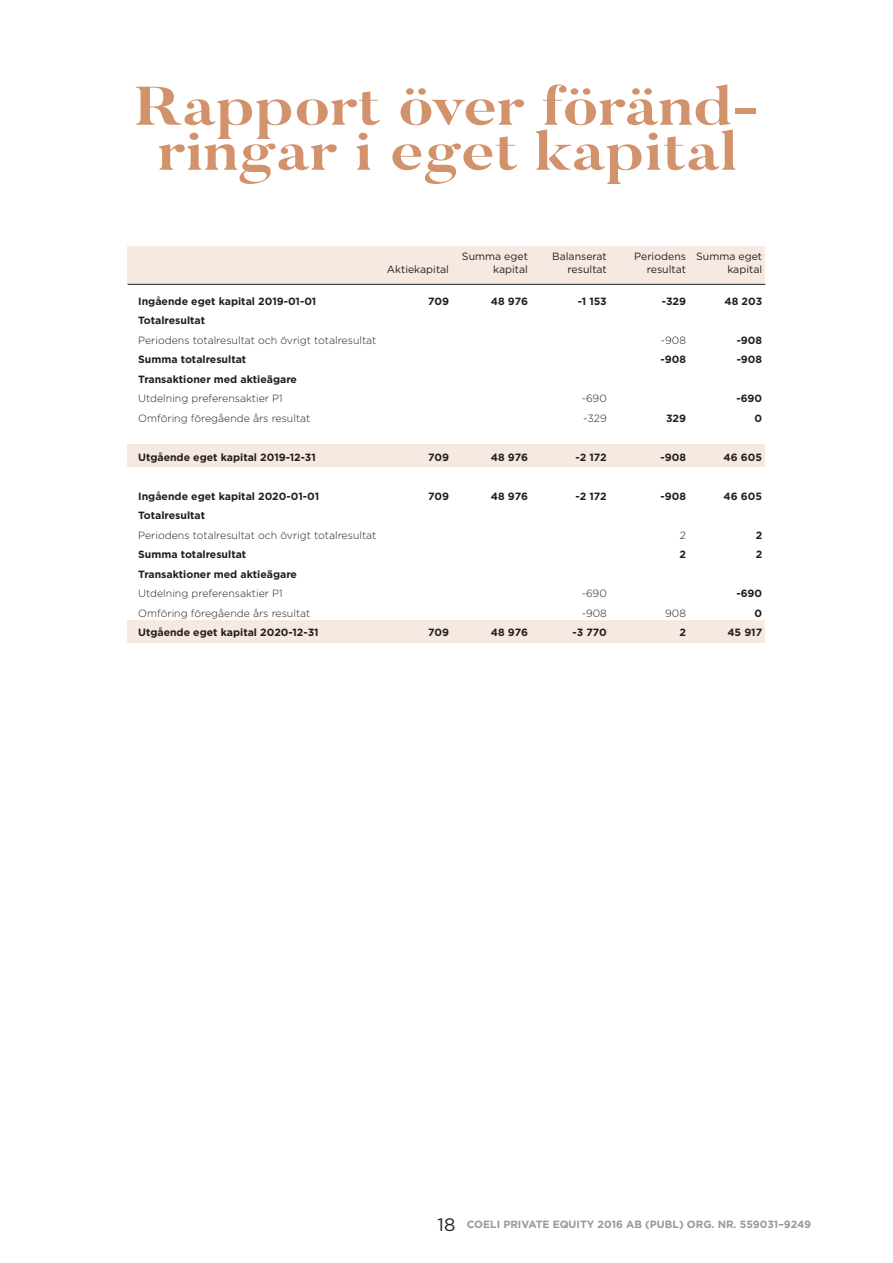
<style>
.page{position:relative;width:893px;height:1263px;background:#fff}
.page>*{position:absolute;margin:0;border:0;box-sizing:border-box;transform-origin:0 0}
.t1{font:700 54px/45px "Butler";color:#d2926b;text-align:center;scale:1.2 1}
.t2{font:18px "Gotham";color:#231f20}
.t3{font:700 10.5px "Gotham";color:#231f20}
.t4{font:300 10.5px "Gotham";color:#231f20}
.t5{font:10.5px/12.6px "Gotham";color:#231f20;text-align:right}
.t6{font:700 10.5px "Gotham";color:#9c9893}
</style>
<div class="page">
<div style="left:128px;top:621px;width:637px;height:22px;background:#f6e9e1"></div>
<div style="left:128px;top:445px;width:637px;height:22px;background:#f6e9e1"></div>
<div style="left:128px;top:247px;width:637px;height:37px;background:#f6e9e1"></div>
<hr style="left:128px;top:284px;width:637px;height:1px;background:#231f20">
<p class="t1" style="left:135px;top:84px;width:523px">Rapport över föränd&shy;ringar i eget kapital</p>
<p class="t3" style="left:138px;top:294px;width:180px">Ingående eget kapital 2019-01-01</p>
<p class="t3" style="left:138px;top:314px;width:68px">Totalresultat</p>
<p class="t4" style="left:138px;top:333px;width:240px">Periodens totalresultat och övrigt totalresultat</p>
<p class="t3" style="left:138px;top:353px;width:110px">Summa totalresultat</p>
<p class="t3" style="left:138px;top:372px;width:160px">Transaktioner med aktieägare</p>
<p class="t4" style="left:138px;top:392px;width:146px">Utdelning preferensaktier P1</p>
<p class="t4" style="left:138px;top:411px;width:174px">Omföring föregående års resultat</p>
<p class="t3" style="left:138px;top:450px;width:179px">Utgående eget kapital 2019-12-31</p>
<p class="t3" style="left:138px;top:489px;width:182px">Ingående eget kapital 2020-01-01</p>
<p class="t3" style="left:138px;top:509px;width:68px">Totalresultat</p>
<p class="t4" style="left:138px;top:528px;width:240px">Periodens totalresultat och övrigt totalresultat</p>
<p class="t3" style="left:138px;top:548px;width:110px">Summa totalresultat</p>
<p class="t3" style="left:138px;top:567px;width:160px">Transaktioner med aktieägare</p>
<p class="t4" style="left:138px;top:587px;width:146px">Utdelning preferensaktier P1</p>
<p class="t4" style="left:138px;top:606px;width:174px">Omföring föregående års resultat</p>
<p class="t3" style="left:138px;top:626px;width:182px">Utgående eget kapital 2020-12-31</p>
<p class="t5" style="left:387px;top:262px;width:64px">Aktiekapital</p>
<p class="t3" style="left:428px;top:294px;width:22px">709</p>
<p class="t3" style="left:428px;top:450px;width:22px">709</p>
<p class="t3" style="left:428px;top:489px;width:22px">709</p>
<p class="t3" style="left:428px;top:626px;width:22px">709</p>
<p class="t5" style="left:462px;top:250px;width:67px">Summa eget kapital</p>
<p class="t3" style="left:491px;top:294px;width:39px">48 976</p>
<p class="t3" style="left:491px;top:450px;width:39px">48 976</p>
<p class="t3" style="left:491px;top:489px;width:39px">48 976</p>
<p class="t3" style="left:491px;top:626px;width:39px">48 976</p>
<p class="t5" style="left:552px;top:250px;width:56px">Balanserat</p>
<p class="t5" style="left:568px;top:262px;width:41px">resultat</p>
<p class="t3" style="left:578px;top:294px;width:31px">-1 153</p>
<p class="t4" style="left:582px;top:392px;width:27px">-690</p>
<p class="t4" style="left:583px;top:411px;width:25px">-329</p>
<p class="t3" style="left:576px;top:450px;width:33px">-2 172</p>
<p class="t3" style="left:576px;top:489px;width:33px">-2 172</p>
<p class="t4" style="left:582px;top:587px;width:27px">-690</p>
<p class="t4" style="left:582px;top:606px;width:27px">-908</p>
<p class="t3" style="left:572px;top:626px;width:36px">-3 770</p>
<p class="t5" style="left:634px;top:250px;width:53px">Periodens</p>
<p class="t5" style="left:647px;top:262px;width:41px">resultat</p>
<p class="t3" style="left:662px;top:294px;width:26px">-329</p>
<p class="t4" style="left:661px;top:333px;width:27px">-908</p>
<p class="t3" style="left:660px;top:353px;width:27px">-908</p>
<p class="t3" style="left:666px;top:411px;width:22px">329</p>
<p class="t3" style="left:660px;top:450px;width:27px">-908</p>
<p class="t3" style="left:660px;top:489px;width:27px">-908</p>
<p class="t4" style="left:680px;top:528px;width:8px">2</p>
<p class="t3" style="left:679px;top:548px;width:8px">2</p>
<p class="t4" style="left:665px;top:606px;width:22px">908</p>
<p class="t3" style="left:679px;top:626px;width:8px">2</p>
<p class="t5" style="left:696px;top:250px;width:67px">Summa eget kapital</p>
<p class="t3" style="left:725px;top:294px;width:39px">48 203</p>
<p class="t3" style="left:737px;top:333px;width:27px">-908</p>
<p class="t3" style="left:737px;top:353px;width:27px">-908</p>
<p class="t3" style="left:736px;top:392px;width:27px">-690</p>
<p class="t3" style="left:754px;top:411px;width:9px">0</p>
<p class="t3" style="left:724px;top:450px;width:40px">46 605</p>
<p class="t3" style="left:724px;top:489px;width:40px">46 605</p>
<p class="t3" style="left:756px;top:528px;width:8px">2</p>
<p class="t3" style="left:756px;top:548px;width:8px">2</p>
<p class="t3" style="left:736px;top:587px;width:27px">-690</p>
<p class="t3" style="left:754px;top:606px;width:9px">0</p>
<p class="t3" style="left:727px;top:626px;width:36px">45 917</p>
<p class="t2" style="left:438px;top:1213px;width:19px">18</p>
<p class="t6" style="left:467px;top:1217px;width:346px">COELI PRIVATE EQUITY 2016 AB (PUBL) ORG. NR. 559031–9249</p>
</div>
